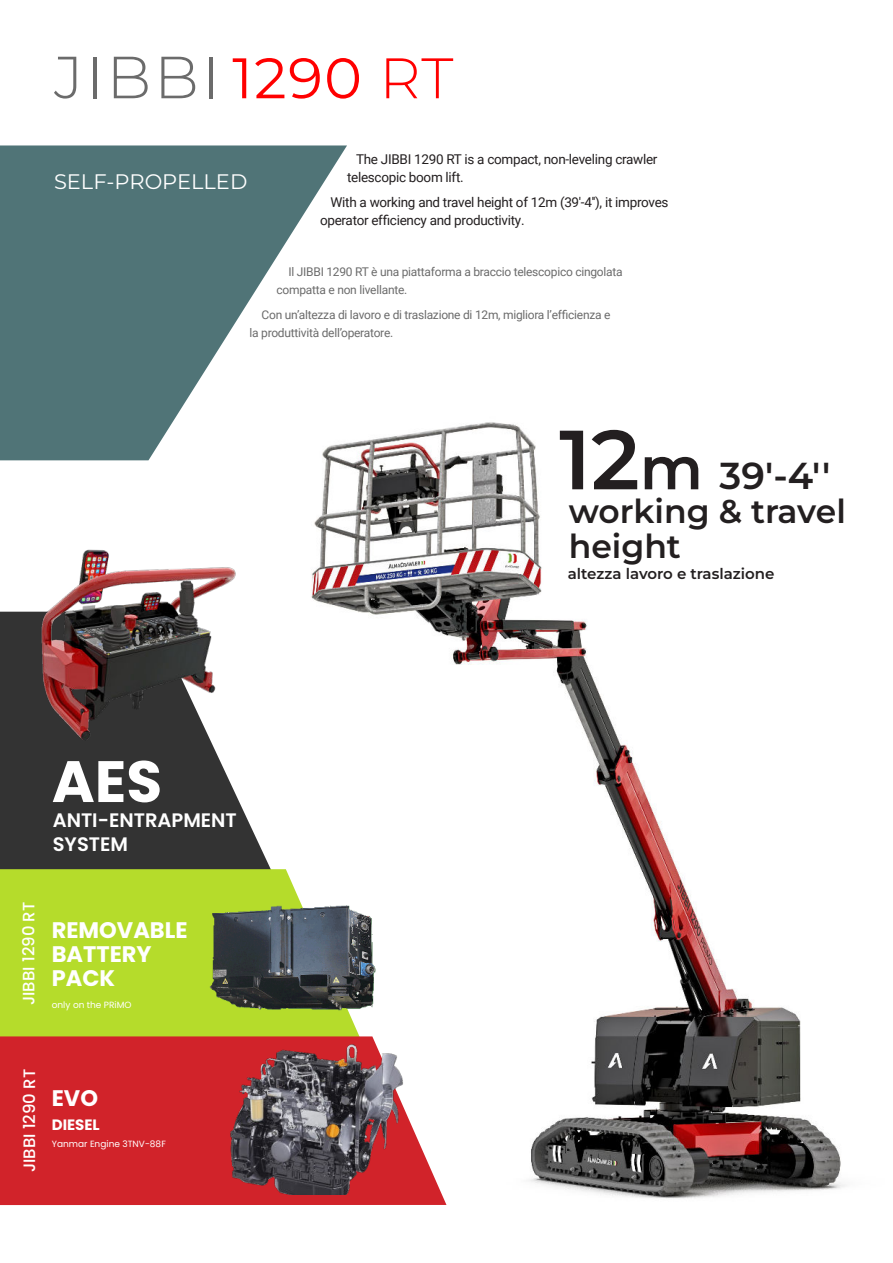
<style>
.page{position:relative;width:893px;height:1263px;background:#fff}
.page>*{position:absolute;margin:0;border:0;box-sizing:border-box;transform-origin:0 0}
.t1{font:300 59.4px "Montserrat";letter-spacing:.05em;color:#6b6b6b}
.t2{font:700 58.35px "Poppins";color:#fff}
.t3{font:600 37.5px "Montserrat";color:#231f20}
.t4{font:600 33px/34.5px "Montserrat";color:#231f20}
.t5{font:700 22.5px/24px "Poppins";color:#fff}
.t6{font:21px "Montserrat";color:#fff}
.t7{font:600 19.5px/24px "Poppins";color:#fff}
.t8{font:500 16.5px "Poppins";color:#fff}
.t9{font:600 15px "Montserrat";color:#231f20}
.t10{font:700 15px "Poppins";color:#fff}
.t11{font:13.5px/18px "Roboto";letter-spacing:-.02em;color:#231f20}
.t12{font:12px/18px "Roboto";letter-spacing:-.02em;color:#6b6b6b}
.t13{font:9px "Poppins";color:#fff}
.s1{font-weight:400;font-size:57px;color:#f00}
.s2{font-size:57px;color:#f00}
.s3{font-size:83.7px}
.s4{font-size:60px}
</style>
<div class="page">
<img style="left:310px;top:422px;width:535px;height:783px">
<svg style="left:0;top:145px;width:347px;height:315px;fill:#507477"></svg>
<svg style="left:0;top:612px;width:265px;height:257px;fill:#333"></svg>
<div style="left:0;top:869px;width:199px;height:167px;background:#b5dc2b"></div>
<img style="left:8px;top:549px;width:230px;height:212px">
<div style="left:13px;top:877px;width:31px;height:152px;background:#b5dc2b"></div>
<svg style="left:0;top:1036px;width:446px;height:169px;fill:#d1232a"></svg>
<img style="left:4px;top:1036px;width:429px;height:138px">
<div style="left:14px;top:1045px;width:30px;height:152px;background:#d1232a"></div>
<img style="left:225px;top:1029px;width:187px;height:166px">
<img style="left:199px;top:856px;width:177px;height:199px">
<h1 class="t1" style="left:54px;top:43px;width:401px">JIBBI <span class="s1">1290</span> <span class="s2">RT</span></h1>
<p class="t11" style="left:347px;top:151px;width:312px;text-indent:9px">The JIBBI 1290 RT is a compact, non-leveling crawler telescopic boom lift.</p>
<p class="t11" style="left:320px;top:194px;width:350px;text-indent:10px">With a working and travel height of 12m (39'-4''), it improves operator efficiency and productivity.</p>
<p class="t12" style="left:277px;top:263px;width:348px;text-indent:12px">Il JIBBI 1290 RT è una piattaforma a braccio telescopico cingolata compatta e non livellante.</p>
<p class="t12" style="left:250px;top:305px;width:362px;text-indent:12px">Con un’altezza di lavoro e di traslazione di 12m, migliora l’efficienza e la produttività dell’operatore.</p>
<h3 class="t6" style="left:54px;top:169px;width:195px">SELF-PROPELLED</h3>
<h3 class="t3" style="left:559px;top:460px;width:273px"><span class="s3">12</span><span class="s4">m</span> 39'-4''</h3>
<h3 class="t4" style="left:569px;top:497px;width:279px">working &amp; travel height</h3>
<p class="t9" style="left:568px;top:568px;width:208px">altezza lavoro e traslazione</p>
<h2 class="t2" style="left:52px;top:748px;width:112px">AES</h2>
<h3 class="t7" style="left:53px;top:808px;width:186px">ANTI-ENTRAPMENT<br>SYSTEM</h3>
<h3 class="t8" style="left:19px;top:1005px;width:105px;rotate:-90deg">JIBBI 1290 RT</h3>
<h3 class="t5" style="left:52px;top:919px;width:137px">REMOVABLE<br>BATTERY<br>PACK</h3>
<p class="t13" style="left:52px;top:1001px;width:81px">only on the PRiMO</p>
<h3 class="t8" style="left:20px;top:1172px;width:105px;rotate:-90deg">JIBBI 1290 RT</h3>
<h3 class="t5" style="left:52px;top:1086px;width:48px">EVO</h3>
<p class="t10" style="left:52px;top:1116px;width:49px">DIESEL</p>
<p class="t13" style="left:52px;top:1140px;width:116px">Yanmar Engine 3TNV-88F</p>
</div>
